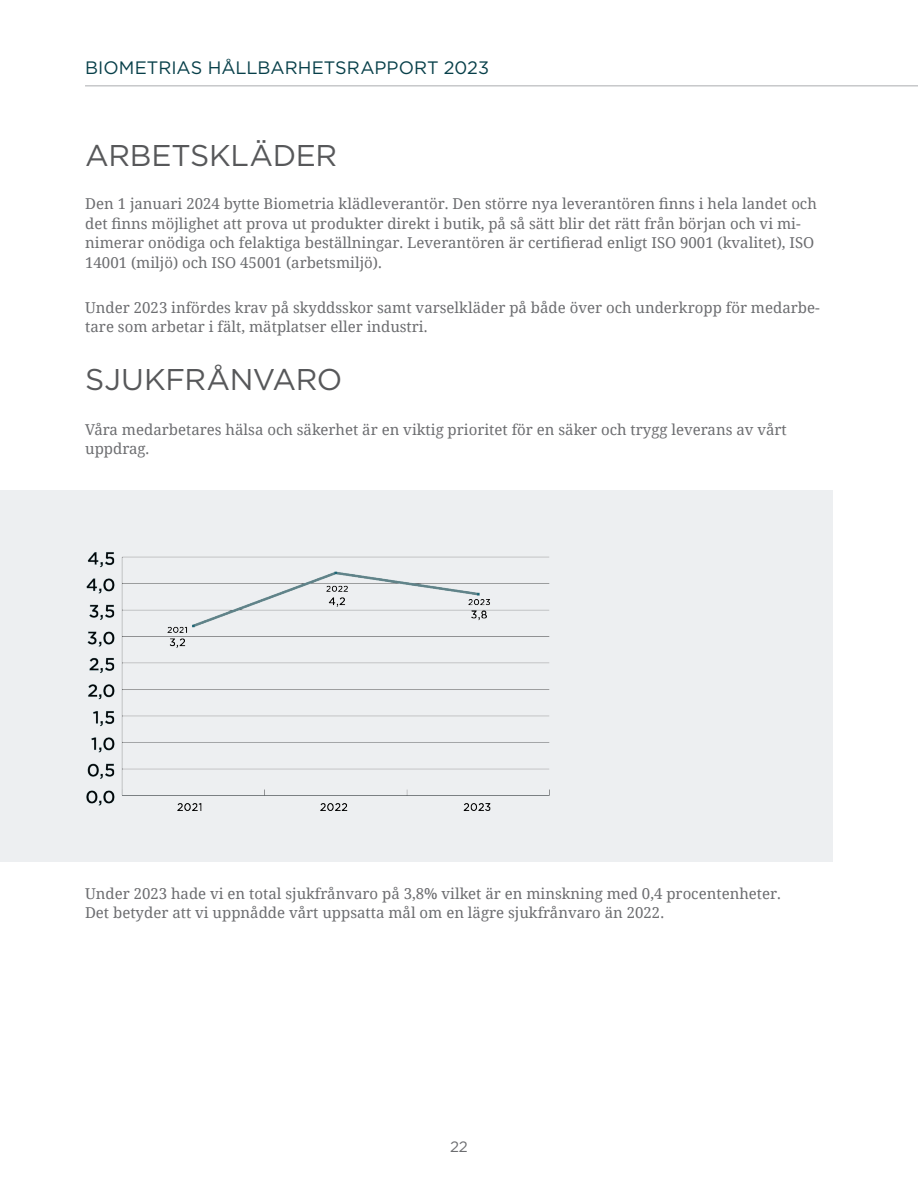
<style>
.page{position:relative;width:918px;height:1188px;background:#fff}
.page>*{position:absolute;margin:0;border:0;box-sizing:border-box;transform-origin:0 0}
.Rubrik_2{font:30px "Gotham";letter-spacing:-.01em;color:#57585a}
.t1{font:18px "Gotham";color:#073f49}
.Brödtext{font:15px/19.5px "Noto Serif";color:#6c6d70}
.t2{font:15px "Gotham";color:#6c6d70}
</style>
<div class="page">
<div style="left:0;top:490px;width:833px;height:372px;background:#edeff1"></div>
<img style="left:86px;top:552px;width:463px;height:259px">
<hr style="left:85px;top:85px;width:833px;height:2px;background:#c7c8ca">
<p class="t1" style="left:85px;top:56px;width:406px">BIOMETRIAS HÅLLBARHETSRAPPORT 2023</p>
<p class="Rubrik_2" style="left:85px;top:136px;width:253px">ARBETSKLÄDER</p>
<p class="Brödtext" style="left:85px;top:194px;width:733px">Den 1 januari 2024 bytte Biometria klädleverantör. Den större nya leverantören finns i hela landet och det finns möjlighet att prova ut produkter direkt i butik, på så sätt blir det rätt från början och vi mi&shy;nimerar onödiga och felaktiga beställningar. Leverantören är certifierad enligt ISO 9001 (kvalitet), ISO 14001 (miljö) och ISO 45001 (arbetsmiljö).</p>
<p class="Brödtext" style="left:85px;top:297px;width:736px">Under 2023 infördes krav på skyddsskor samt varselkläder på både över och underkropp för medarbe&shy;tare som arbetar i fält, mätplatser eller industri.</p>
<p class="Rubrik_2" style="left:85px;top:360px;width:259px">SJUKFRÅNVARO</p>
<p class="Brödtext" style="left:85px;top:419px;width:703px">Våra medarbetares hälsa och säkerhet är en viktig prioritet för en säker och trygg leverans av vårt uppdrag.</p>
<p class="Brödtext" style="left:85px;top:883px;width:698px">Under 2023 hade vi en total sjukfrånvaro på 3,8% vilket är en minskning med 0,4 procentenheter.<br>Det betyder att vi uppnådde vårt uppsatta mål om en lägre sjukfrånvaro än 2022.</p>
<p class="t2" style="left:450px;top:1137px;width:19px">22</p>
</div>
